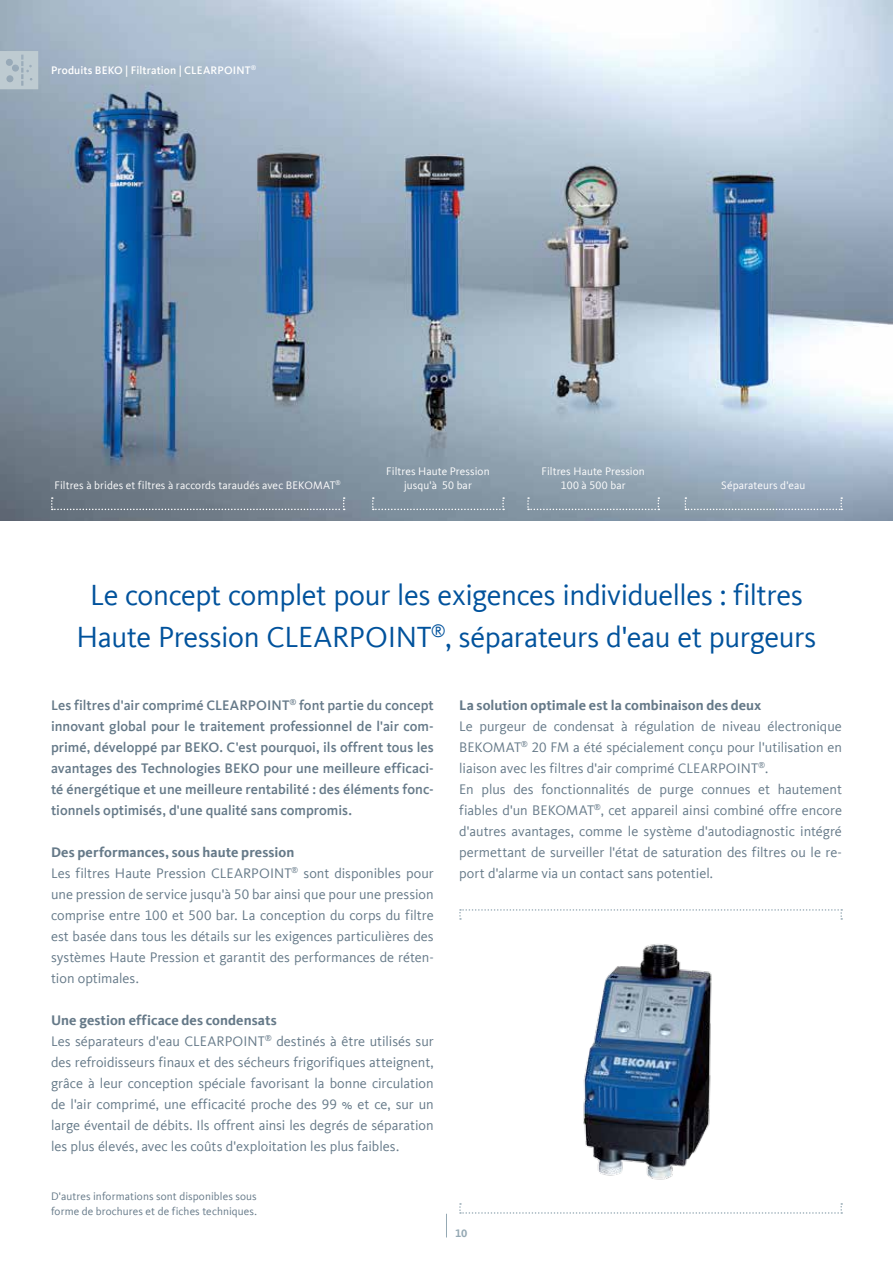
<style>
.page{position:relative;width:893px;height:1263px;background:#fff}
.page>*{position:absolute;margin:0;border:0;box-sizing:border-box;transform-origin:0 0}
.t1{font:30px/42px "Kievit Offc Pro";letter-spacing:-.015em;color:#00529c;text-align:center}
.t2{font:14.25px/21px "Kievit Offc Pro";color:#657988}
.t3{font:500 14.25px/21px "Kievit Offc Pro";color:#657988;text-align:justify}
.t4{font:700 14.25px "Kievit Offc Pro";letter-spacing:.005em;color:#657988}
.t5{font:11.25px/14.2px "Kievit Offc Pro";letter-spacing:.005em;color:#fff;text-align:center}
.t6{font:11.25px/14.2px "Kievit Offc Pro";letter-spacing:.01em;color:#657988}
.t7{font:500 11.25px "Kievit Offc Pro";letter-spacing:.01em;color:#fff}
.t8{font:700 11.25px "Kievit Offc Pro";color:#95a9b4}
.s1{font-weight:700}
</style>
<div class="page">
<img style="left:0;top:0;width:893px;height:521px">
<svg style="left:0;top:51px;width:38px;height:38px"></svg>
<svg style="left:51px;top:497px;width:294px;height:13px;background:#76828e"></svg>
<svg style="left:372px;top:497px;width:132px;height:13px;background:#8596a4"></svg>
<svg style="left:527px;top:497px;width:132px;height:13px;background:#8d9eac"></svg>
<svg style="left:685px;top:497px;width:157px;height:13px;background:#94a5b5"></svg>
<svg style="left:459px;top:1203px;width:383px;height:11px"></svg>
<svg style="left:459px;top:909px;width:383px;height:11px"></svg>
<img style="left:583px;top:944px;width:129px;height:236px">
<svg style="left:446px;top:1214px;width:1px;height:23px"></svg>
<p class="t7" style="left:51px;top:63px;width:207px">Produits BEKO | Filtration | CLEARPOINT<sup>®</sup></p>
<p class="t5" style="left:55px;top:478px;width:288px">Filtres à brides et filtres à raccords taraudés avec BEKOMAT<sup>®</sup></p>
<p class="t5" style="left:386px;top:464px;width:105px">Filtres Haute Pression jusqu'à 50 bar</p>
<p class="t5" style="left:541px;top:464px;width:105px">Filtres Haute Pression<br>100 à 500 bar</p>
<p class="t5" style="left:721px;top:478px;width:86px">Séparateurs d'eau</p>
<h1 class="t1" style="left:77px;top:573px;width:741px">Le concept complet pour les exigences individuelles : filtres<br>Haute Pression CLEARPOINT<sup>®</sup>, séparateurs d'eau et purgeurs</h1>
<p class="t3" style="left:51px;top:694px;width:384px">Les filtres d'air comprimé CLEARPOINT<sup>®</sup> font partie du concept innovant global pour le traitement professionnel de l'air com&shy;primé, développé par BEKO. C'est pourquoi, ils offrent tous les avantages des Technologies BEKO pour une meilleure efficaci&shy;té énergétique et une meilleure rentabilité : des éléments fonc&shy;tionnels optimisés, d'une qualité sans compromis.</p>
<p class="t2" style="left:51px;top:841px;width:384px"><span class="s1">Des performances, sous haute pression<br></span>Les filtres Haute Pression CLEARPOINT<sup>®</sup> sont disponibles pour une pression de service jusqu'à 50 bar ainsi que pour une pression comprise entre 100 et 500 bar. La conception du corps du filtre est basée dans tous les détails sur les exigences particulières des systèmes Haute Pression et garantit des performances de réten&shy;tion optimales.</p>
<p class="t2" style="left:51px;top:1009px;width:384px"><span class="s1">Une gestion efficace des condensats<br></span>Les séparateurs d'eau CLEARPOINT<sup>®</sup> destinés à être utilisés sur des refroidisseurs finaux et des sécheurs frigorifiques atteignent, grâce à leur conception spéciale favorisant la bonne circulation de l'air comprimé, une efficacité proche des 99 % et ce, sur un large éventail de débits. Ils offrent ainsi les degrés de séparation les plus élevés, avec les coûts d'exploitation les plus faibles.</p>
<p class="t6" style="left:51px;top:1189px;width:207px">D'autres informations sont disponibles sous forme de brochures et de fiches techniques.</p>
<p class="t4" style="left:459px;top:696px;width:304px">La solution optimale est la combinaison des deux</p>
<p class="t2" style="left:459px;top:715px;width:384px">Le purgeur de condensat à régulation de niveau électronique BEKOMAT<sup>®</sup> 20 FM a été spécialement conçu pour l'utilisation en liaison avec les filtres d'air comprimé CLEARPOINT<sup>®</sup>.<br>En plus des fonctionnalités de purge connues et hautement fiables d'un BEKOMAT<sup>®</sup>, cet appareil ainsi combiné offre encore d'autres avantages, comme le système d'autodiagnostic intégré permettant de surveiller l'état de saturation des filtres ou le re&shy;port d'alarme via un contact sans potentiel.</p>
<p class="t8" style="left:455px;top:1227px;width:14px">10</p>
</div>
